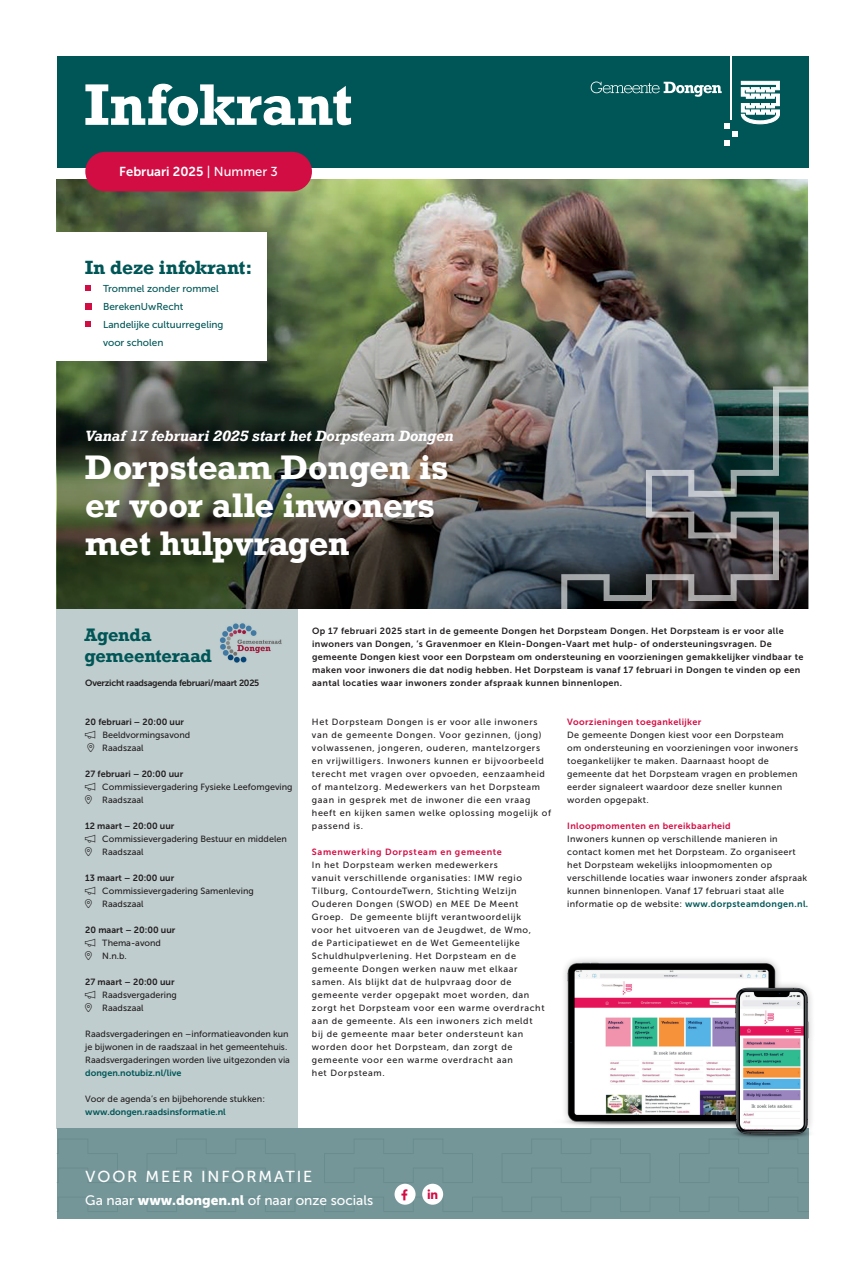
<style>
.page{position:relative;width:865px;height:1276px;background:#fff}
.page>*{position:absolute;margin:0;border:0;box-sizing:border-box;transform-origin:0 0}
.t1{font:700 54.9px "Rockwell";letter-spacing:-.01em;color:#fff}
.t2{font:700 32px/38px "Rockwell";letter-spacing:-.01em;color:#fff}
.t3{font:700 18px "Rockwell";letter-spacing:-.005em;color:#005657}
.t4{font:700 17px/21px "Rockwell";letter-spacing:-.015em;color:#005657}
.t5{font:15.9px "Museo Sans 500";letter-spacing:.12em;color:#fff}
.t6{font:italic 700 14px "Rockwell";color:#fff}
.t7{font:13.7px "Museo Sans 500";color:#fff}
.t8{font:13px "Museo Sans 700";color:#fff}
.t9{font:10px/18px "Museo Sans 500";color:#005657}
.t10{font:9px/13px "Museo Sans 500";letter-spacing:.07em;color:#231f20}
.t11{font:9px/13px "Museo Sans 500";letter-spacing:.04em;color:#231f20}
.t12{font:9px/13px "Museo Sans 700";letter-spacing:.04em;color:#231f20}
.t13{font:9px/13px "Museo Sans 500";color:#231f20}
.t14{font:9px "Museo Sans 700";color:#231f20}
.t15{font:9px "Museo Sans 700";letter-spacing:.04em;color:#d20d44}
.t16{font:9px "Museo Sans 700";color:#005657}
.t17{font:9px "Museo Sans 700";letter-spacing:.04em;color:#005657}
.t18{font:9px "Museo Sans 700";letter-spacing:-.03em;color:#231f20}
.t19{font:9px "Museo Sans 700";letter-spacing:.07em;color:#d20d44}
.s1{font-family:"Museo Sans 500"}
.s2{font-family:"Museo Sans 500";color:#231f20}
.s3{font-family:"Museo Sans 900"}
</style>
<div class="page">
<div style="left:57px;top:609px;width:241px;height:519px;background:#c0cdce"></div>
<div style="left:57px;top:57px;width:751px;height:111px;background:#005657"></div>
<div style="left:57px;top:1128px;width:751px;height:91px;background:#759699"></div>
<svg style="left:679px;top:1153px;width:129px;height:30px"></svg>
<svg style="left:502px;top:1139px;width:148px;height:44px"></svg>
<svg style="left:324px;top:1139px;width:149px;height:44px"></svg>
<svg style="left:147px;top:1139px;width:148px;height:44px"></svg>
<svg style="left:57px;top:1139px;width:61px;height:44px"></svg>
<img style="left:57px;top:179px;width:750px;height:13px">
<img style="left:57px;top:192px;width:751px;height:417px">
<svg style="left:590px;top:81px;width:189px;height:65px"></svg>
<hr style="left:730px;top:56px;width:1px;height:64px;background:#fff">
<img style="left:207px;top:615px;width:79px;height:56px">
<div style="left:553px;top:955px;width:263px;height:188px;background:#231f20;opacity:.3"></div>
<img style="left:553px;top:962px;width:262px;height:175px">
<img style="left:558px;top:321px;width:250px;height:287px">
<div style="left:85px;top:152px;width:227px;height:39px;background:#d20d44;border-radius:20px"></div>
<svg style="left:394px;top:1183px;width:21px;height:21px"></svg>
<svg style="left:422px;top:1183px;width:21px;height:21px"></svg>
<div style="left:0;top:232px;width:266px;height:128px;background:#fff"></div>
<svg style="left:85px;top:285px;width:6px;height:6px"></svg>
<svg style="left:85px;top:303px;width:6px;height:6px"></svg>
<svg style="left:85px;top:321px;width:6px;height:6px"></svg>
<svg style="left:57px;top:1189px;width:751px;height:23px"></svg>
<svg style="left:87px;top:743px;width:7px;height:9px"></svg>
<svg style="left:85px;top:795px;width:7px;height:9px"></svg>
<svg style="left:85px;top:847px;width:7px;height:9px"></svg>
<svg style="left:85px;top:899px;width:7px;height:9px"></svg>
<svg style="left:85px;top:951px;width:7px;height:9px"></svg>
<svg style="left:85px;top:1003px;width:7px;height:9px"></svg>
<h1 class="t1" style="left:85px;top:69px;width:270px">Infokrant</h1>
<h3 class="t8" style="left:119px;top:165px;width:160px">Februari 2025 <span class="s1">| Nummer 3</span></h3>
<h3 class="t3" style="left:85px;top:256px;width:169px">In deze infokrant:</h3>
<p class="t9" style="left:103px;top:279px;width:122px">Trommel zonder rommel<br>BerekenUwRecht<br>Landelijke cultuurregeling voor scholen</p>
<h3 class="t6" style="left:85px;top:426px;width:370px">Vanaf 17 februari 2025 start het Dorpsteam Dongen</h3>
<h2 class="t2" style="left:85px;top:448px;width:364px">Dorpsteam Dongen is er voor alle inwoners met hulpvragen</h2>
<h3 class="t4" style="left:85px;top:624px;width:129px">Agenda gemeenteraad</h3>
<p class="t18" style="left:85px;top:678px;width:176px">Overzicht raadsagenda februari/maart 2025</p>
<p class="t14" style="left:85px;top:717px;width:100px">20 februari – 20:00 uur</p>
<p class="t13" style="left:102px;top:728px;width:89px;text-indent:-17px">◆ Beeldvormingsavond<br>Raadszaal</p>
<p class="t14" style="left:85px;top:769px;width:99px">27 februari – 20:00 uur</p>
<p class="t13" style="left:102px;top:780px;width:192px;text-indent:-17px">◆ Commissievergadering Fysieke Leefomgeving<br>Raadszaal</p>
<p class="t14" style="left:85px;top:821px;width:91px">12 maart – 20:00 uur</p>
<p class="t13" style="left:102px;top:832px;width:186px;text-indent:-17px">◆ Commissievergadering Bestuur en middelen<br>Raadszaal</p>
<p class="t14" style="left:85px;top:873px;width:90px">13 maart – 20:00 uur</p>
<p class="t13" style="left:102px;top:884px;width:153px;text-indent:-17px">◆ Commissievergadering Samenleving<br>Raadszaal</p>
<p class="t14" style="left:85px;top:925px;width:92px">20 maart – 20:00 uur</p>
<p class="t13" style="left:102px;top:936px;width:60px;text-indent:-17px">◆ Thema-avond<br>N.n.b.</p>
<p class="t14" style="left:85px;top:977px;width:91px">27 maart – 20:00 uur</p>
<p class="t13" style="left:102px;top:988px;width:76px;text-indent:-17px">◆ Raadsvergadering<br>Raadszaal</p>
<p class="t13" style="left:85px;top:1027px;width:206px">Raadsvergaderingen en –informatieavonden kun je bijwonen in de raadszaal in het gemeentehuis.<br>Raadsvergaderingen worden live uitgezonden via</p>
<p class="t16" style="left:85px;top:1068px;width:98px">dongen.notubiz.nl/live</p>
<p class="t13" style="left:85px;top:1092px;width:181px">Voor de agenda’s en bijbehorende stukken:</p>
<p class="t16" style="left:85px;top:1107px;width:142px">www.dongen.raadsinsformatie.nl</p>
<p class="t12" style="left:312px;top:624px;width:493px">Op 17 februari 2025 start in de gemeente Dongen het Dorpsteam Dongen. Het Dorpsteam is er voor alle inwoners van Dongen, ’s Gravenmoer en Klein-Dongen-Vaart met hulp- of ondersteuningsvragen. De gemeente Dongen kiest voor een Dorpsteam om ondersteuning en voorzieningen gemakkelijker vindbaar te maken voor inwoners die dat nodig hebben. Het Dorpsteam is vanaf 17 februari in Dongen te vinden op een aantal locaties waar inwoners zonder afspraak kunnen binnenlopen.</p>
<p class="t10" style="left:312px;top:715px;width:241px">Het Dorpsteam Dongen is er voor alle inwoners van de gemeente Dongen. Voor gezinnen, (jong) volwassenen, jongeren, ouderen, mantelzorgers en vrijwilligers. Inwoners kunnen er bijvoorbeeld terecht met vragen over opvoeden, eenzaamheid of mantelzorg. Medewerkers van het Dorpsteam gaan in gesprek met de inwoner die een vraag heeft en kijken samen welke oplossing mogelijk of passend is.</p>
<p class="t19" style="left:312px;top:847px;width:191px">Samenwerking Dorpsteam en gemeente</p>
<p class="t10" style="left:312px;top:858px;width:234px">In het Dorpsteam werken medewerkers<br>vanuit verschillende organisaties: IMW regio Tilburg, ContourdeTwern, Stichting Welzijn Ouderen Dongen (SWOD) en MEE De Meent Groep. De gemeente blijft verantwoordelijk<br>voor het uitvoeren van de Jeugdwet, de Wmo,<br>de Participatiewet en de Wet Gemeentelijke Schuldhulpverlening. Het Dorpsteam en de gemeente Dongen werken nauw met elkaar samen. Als blijkt dat de hulpvraag door de gemeente verder opgepakt moet worden, dan zorgt het Dorpsteam voor een warme overdracht aan de gemeente. Als een inwoners zich meldt bij de gemeente maar beter ondersteunt kan worden door het Dorpsteam, dan zorgt de gemeente voor een warme overdracht aan<br>het Dorpsteam.</p>
<p class="t15" style="left:567px;top:717px;width:136px">Voorzieningen toegankelijker</p>
<p class="t11" style="left:567px;top:728px;width:232px">De gemeente Dongen kiest voor een Dorpsteam om ondersteuning en voorzieningen voor inwoners toegankelijker te maken. Daarnaast hoopt de gemeente dat het Dorpsteam vragen en problemen eerder signaleert waardoor deze sneller kunnen worden opgepakt.</p>
<p class="t15" style="left:567px;top:821px;width:165px">Inloopmomenten en bereikbaarheid</p>
<p class="t11" style="left:567px;top:832px;width:242px">Inwoners kunnen op verschillende manieren in contact komen met het Dorpsteam. Zo organiseert het Dorpsteam wekelijks inloopmomenten op verschillende locaties waar inwoners zonder afspraak kunnen binnenlopen. Vanaf 17 februari staat alle</p>
<p class="t17" style="left:567px;top:899px;width:242px"><span class="s2">informatie op de website:</span> www.dorpsteamdongen.nl.</p>
<h3 class="t5" style="left:86px;top:1167px;width:228px">VOOR MEER INFORMATIE</h3>
<h3 class="t7" style="left:85px;top:1192px;width:289px">Ga naar <span class="s3">www.dongen.nl</span> of naar onze socials</h3>
</div>
